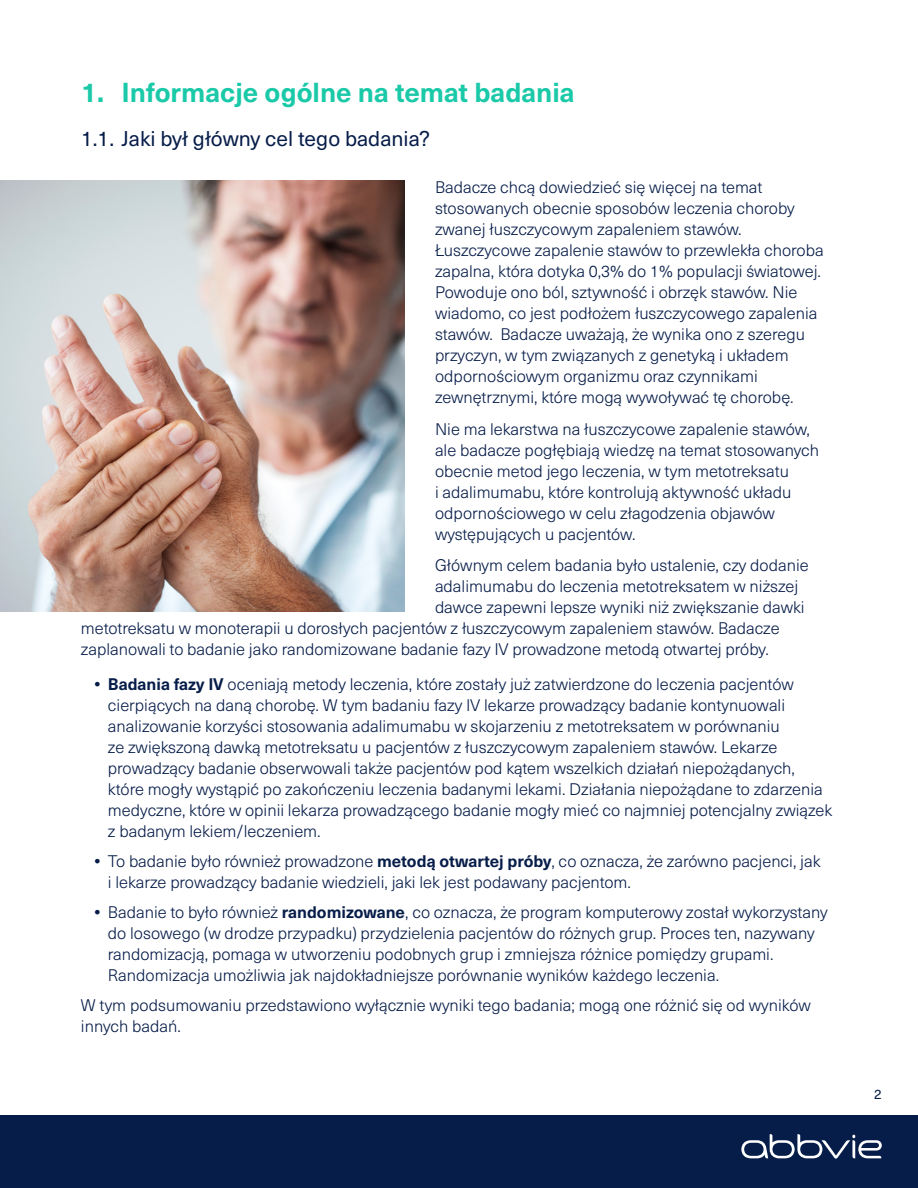
<style>
.page{position:relative;width:918px;height:1188px;background:#fff}
.page>*{position:absolute;margin:0;border:0;box-sizing:border-box;transform-origin:0 0}
.t1{font:700 27px "Neue Haas Unica Pro";color:#1ac9a8}
.t2{font:21px "Neue Haas Unica Pro";color:#071d49}
.t3{font:300 16.5px/21px "Neue Haas Unica Pro";color:#071d49}
.t4{font:13.5px "Neue Haas Unica Pro";color:#071d49}
.s1{font-weight:700}
</style>
<div class="page">
<img style="left:0;top:180px;width:405px;height:432px">
<div style="left:0;top:1115px;width:918px;height:73px;background:#071d49"></div>
<svg style="left:741px;top:1134px;width:141px;height:25px"></svg>
<h1 class="t1" style="left:81px;top:76px;width:495px">1. Informacje ogólne na temat badania</h1>
<p class="t2" style="left:81px;top:126px;width:351px">1.1. Jaki był główny cel tego badania?</p>
<p class="t3" style="left:435px;top:177px;width:390px">Badacze chcą dowiedzieć się więcej na temat stosowanych obecnie sposobów leczenia choroby zwanej łuszczycowym zapaleniem stawów.<br>Łuszczycowe zapalenie stawów to przewlekła choroba zapalna, która dotyka 0,3% do 1% populacji światowej.<br>Powoduje ono ból, sztywność i obrzęk stawów. Nie wiadomo, co jest podłożem łuszczycowego zapalenia stawów. Badacze uważają, że wynika ono z szeregu przyczyn, w tym związanych z genetyką i układem odpornościowym organizmu oraz czynnikami zewnętrznymi, które mogą wywoływać tę chorobę.</p>
<p class="t3" style="left:435px;top:418px;width:386px">Nie ma lekarstwa na łuszczycowe zapalenie stawów, ale badacze pogłębiają wiedzę na temat stosowanych obecnie metod jego leczenia, w tym metotreksatu<br>i adalimumabu, które kontrolują aktywność układu odpornościowego w celu złagodzenia objawów występujących u pacjentów.</p>
<p class="t3" style="left:435px;top:555px;width:375px">Głównym celem badania było ustalenie, czy dodanie</p>
<p class="t3" style="left:435px;top:576px;width:365px">adalimumabu do leczenia metotreksatem w niższej</p>
<p class="t3" style="left:435px;top:597px;width:371px">dawce zapewni lepsze wyniki niż zwiększanie dawki</p>
<p class="t3" style="left:81px;top:618px;width:700px">metotreksatu w monoterapii u dorosłych pacjentów z łuszczycowym zapaleniem stawów. Badacze</p>
<p class="t3" style="left:81px;top:639px;width:690px">zaplanowali to badanie jako randomizowane badanie fazy IV prowadzone metodą otwartej próby.</p>
<p class="t3" style="left:108px;top:674px;width:726px;text-indent:-13px"><span class="s1">• Badania fazy IV</span> oceniają metody leczenia, które zostały już zatwierdzone do leczenia pacjentów cierpiących na daną chorobę. W tym badaniu fazy IV lekarze prowadzący badanie kontynuowali analizowanie korzyści stosowania adalimumabu w skojarzeniu z metotreksatem w porównaniu<br>ze zwiększoną dawką metotreksatu u pacjentów z łuszczycowym zapaleniem stawów. Lekarze prowadzący badanie obserwowali także pacjentów pod kątem wszelkich działań niepożądanych, które mogły wystąpić po zakończeniu leczenia badanymi lekami. Działania niepożądane to zdarzenia medyczne, które w opinii lekarza prowadzącego badanie mogły mieć co najmniej potencjalny związek z badanym lekiem/leczeniem.</p>
<p class="t3" style="left:108px;top:851px;width:714px;text-indent:-13px"><span class="s1">•</span> To badanie było również prowadzone <span class="s1">metodą otwartej próby</span>, co oznacza, że zarówno pacjenci, jak i lekarze prowadzący badanie wiedzieli, jaki lek jest podawany pacjentom.</p>
<p class="t3" style="left:108px;top:902px;width:721px;text-indent:-13px"><span class="s1">•</span> Badanie to było również <span class="s1">randomizowane</span>, co oznacza, że program komputerowy został wykorzystany do losowego (w drodze przypadku) przydzielenia pacjentów do różnych grup. Proces ten, nazywany randomizacją, pomaga w utworzeniu podobnych grup i zmniejsza różnice pomiędzy grupami.<br>Randomizacja umożliwia jak najdokładniejsze porównanie wyników każdego leczenia.</p>
<p class="t3" style="left:81px;top:995px;width:731px">W tym podsumowaniu przedstawiono wyłącznie wyniki tego badania; mogą one różnić się od wyników innych badań.</p>
<p class="t4" style="left:874px;top:1086px;width:9px">2</p>
</div>
